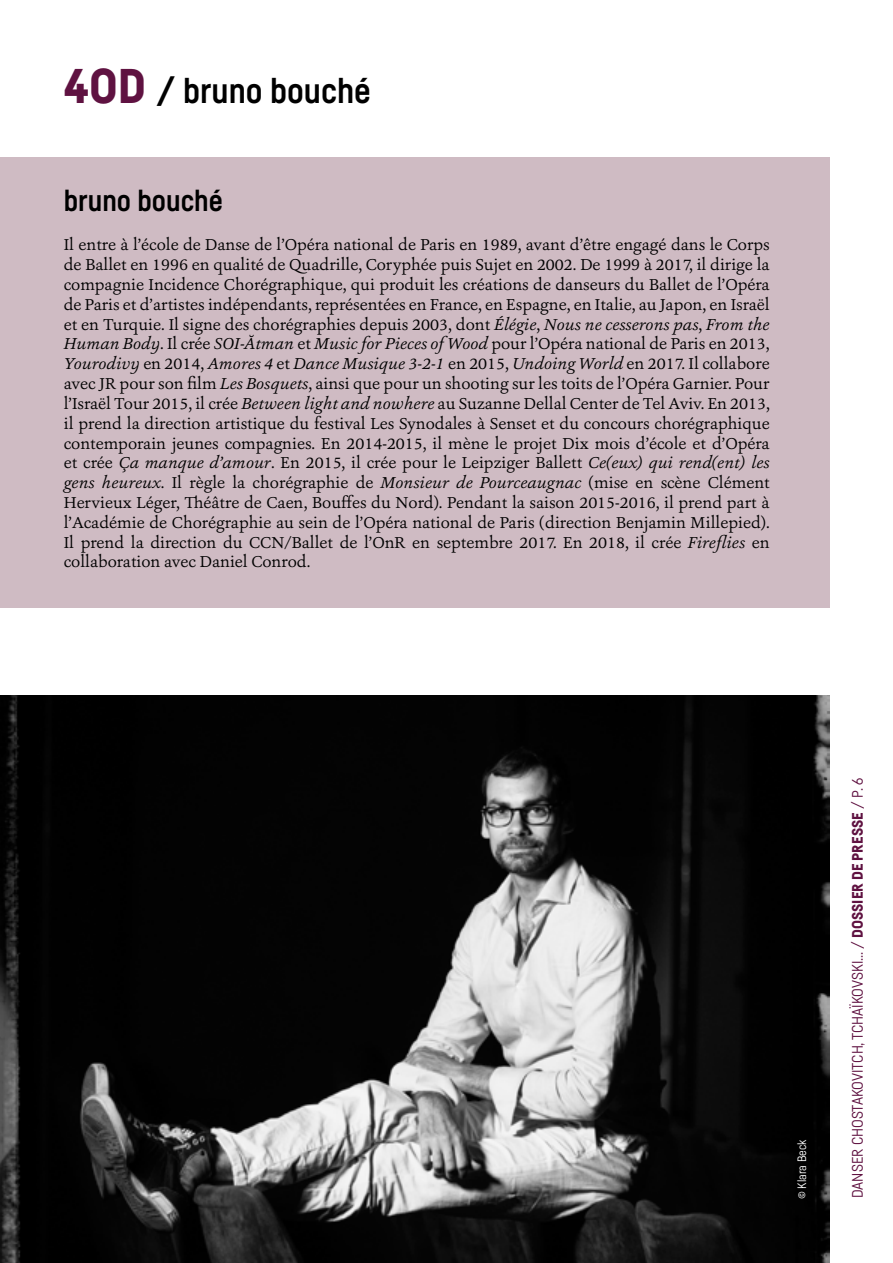
<style>
.page{position:relative;width:893px;height:1263px;background:#fff}
.page>*{position:absolute;margin:0;border:0;box-sizing:border-box;transform-origin:0 0}
.t1{font:700 34.5px "Fabrikat";color:#000}
.t2{font:700 29.25px "Fabrikat";color:#000}
.t3{font:16.5px/19.8px "Ashbury";color:#000;text-align:justify}
.t4{font:15px "Fabrikat";color:#5f1241}
.t5{font:12px "Fabrikat";color:#fff}
.s1{font-weight:900;font-size:48px;color:#5f1241}
.s2{font-style:italic}
.s3{font-weight:900}
</style>
<div class="page">
<img style="left:0;top:695px;width:830px;height:568px">
<div style="left:0;top:157px;width:829px;height:451px;background:#cfbbc3"></div>
<h1 class="t1" style="left:64px;top:69px;width:308px"><span class="s1">4OD</span> / bruno bouché</h1>
<h2 class="t2" style="left:64px;top:182px;width:161px">bruno bouché</h2>
<p class="t3" style="left:64px;top:235px;width:707px">Il entre à l’école de Danse de l’Opéra national de Paris en 1989, avant d’être engagé dans le Corps de Ballet en 1996 en qualité de Quadrille, Coryphée puis Sujet en 2002. De 1999 à 2017, il dirige la compagnie Incidence Chorégraphique, qui produit les créations de danseurs du Ballet de l’Opéra de Paris et d’artistes indépendants, représentées en France, en Espagne, en Italie, au Japon, en Israël et en Turquie. Il signe des chorégraphies depuis 2003, dont <span class="s2">Élégie</span>, <span class="s2">Nous ne cesserons pas</span>, <span class="s2">From the Human Body</span>. Il crée <span class="s2">SOI-Ătman</span> et <span class="s2">Music for Pieces of Wood</span> pour l’Opéra national de Paris en 2013, <span class="s2">Yourodivy</span> en 2014, <span class="s2">Amores 4</span> et <span class="s2">Dance Musique 3-2-1</span> en 2015, <span class="s2">Undoing World</span> en 2017. Il collabore avec JR pour son film <span class="s2">Les Bosquets</span>, ainsi que pour un shooting sur les toits de l’Opéra Garnier. Pour l’Israël Tour 2015, il crée <span class="s2">Between light and nowhere</span> au Suzanne Dellal Center de Tel Aviv. En 2013, il prend la direction artistique du festival Les Synodales à Senset et du concours chorégraphique contemporain jeunes compagnies. En 2014-2015, il mène le projet Dix mois d’école et d’Opéra et crée <span class="s2">Ça manque d’amour</span>. En 2015, il crée pour le Leipziger Ballett <span class="s2">Ce(eux) qui rend(ent) les gens heureux</span>. Il règle la chorégraphie de <span class="s2">Monsieur de Pourceaugnac</span> (mise en scène Clément Hervieux Léger, Théâtre de Caen, Bouffes du Nord). Pendant la saison 2015-2016, il prend part à l’Académie de Chorégraphie au sein de l’Opéra national de Paris (direction Benjamin Millepied).<br>Il prend la direction du CCN/Ballet de l’OnR en septembre 2017. En 2018, il crée <span class="s2">Fireflies</span> en collaboration avec Daniel Conrod.</p>
<p class="t5" style="left:794px;top:1199px;width:61px;rotate:-90deg">© Klara Beck</p>
<p class="t4" style="left:848px;top:1198px;width:421px;rotate:-90deg">DANSER CHOSTAKOVITCH, TCHAÏKOVSKI... / <span class="s3">DOSSIER DE PRESSE</span> / P. 6</p>
</div>
